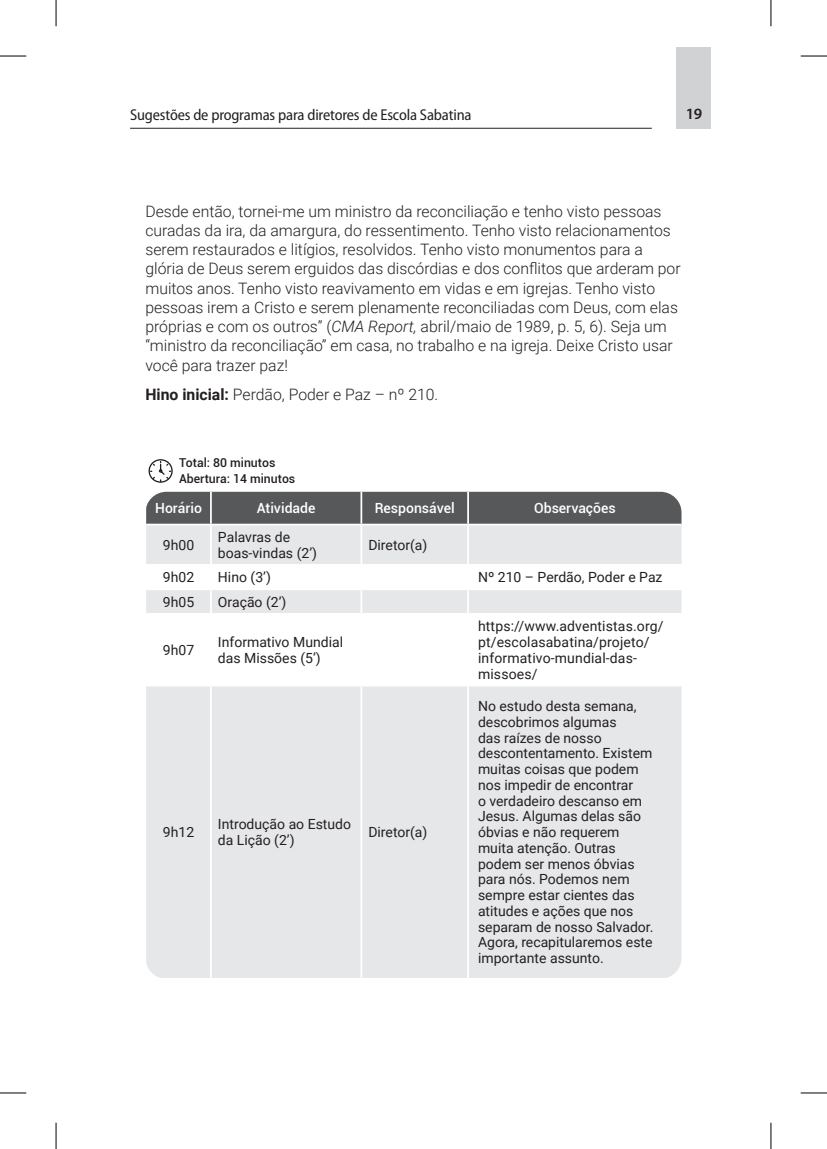
<style>
.page{position:relative;width:827px;height:1149px;background:#fff}
.page>*{position:absolute;margin:0;border:0;box-sizing:border-box;transform-origin:0 0}
.texto1{font:300 15.75px/19.2px "Roboto";color:#231f20}
.t1{font:semi-condensed 15.75px "Myriad Pro";letter-spacing:-.01em;color:#231f20}
.t2{font:600 15.75px "Myriad Pro";color:#231f20}
.t3{font:14px/15.8px "Roboto";color:#231f20}
.t4{font:500 14px "Roboto";color:#fff}
.texto_fora_tabelas{font:500 12.25px "Roboto";color:#231f20}
.s1{font-style:italic}
.s2{font-weight:700}
</style>
<div class="page">
<div style="left:676px;top:47px;width:35px;height:81px;background:#d1d2d4"></div>
<hr style="left:130px;top:128px;width:521px;height:1px;background:#231f20">
<div style="left:146px;top:492px;width:535px;height:32px;background:#57585a"></div>
<div style="left:146px;top:525px;width:535px;height:453px;background:#e6e7e9"></div>
<svg style="left:146px;top:566px;width:535px;height:119px"></svg>
<hr style="left:210px;top:492px;width:2px;height:32px;background:#fff">
<hr style="left:360px;top:492px;width:2px;height:32px;background:#fff">
<hr style="left:467px;top:492px;width:2px;height:32px;background:#fff">
<hr style="left:210px;top:525px;width:2px;height:39px;background:#fff">
<hr style="left:360px;top:525px;width:2px;height:39px;background:#fff">
<hr style="left:467px;top:525px;width:2px;height:39px;background:#fff">
<hr style="left:146px;top:564px;width:65px;height:2px;background:#fff">
<hr style="left:211px;top:564px;width:150px;height:2px;background:#fff">
<hr style="left:210px;top:566px;width:2px;height:22px;background:#fff">
<hr style="left:361px;top:564px;width:107px;height:2px;background:#fff">
<hr style="left:360px;top:566px;width:2px;height:22px;background:#fff">
<hr style="left:468px;top:564px;width:213px;height:2px;background:#fff">
<hr style="left:467px;top:566px;width:2px;height:22px;background:#fff">
<hr style="left:146px;top:588px;width:65px;height:2px;background:#fff">
<hr style="left:211px;top:588px;width:150px;height:2px;background:#fff">
<hr style="left:210px;top:590px;width:2px;height:23px;background:#fff">
<hr style="left:361px;top:588px;width:107px;height:2px;background:#fff">
<hr style="left:360px;top:590px;width:2px;height:23px;background:#fff">
<hr style="left:468px;top:588px;width:213px;height:2px;background:#fff">
<hr style="left:467px;top:590px;width:2px;height:23px;background:#fff">
<hr style="left:146px;top:613px;width:65px;height:2px;background:#fff">
<hr style="left:211px;top:613px;width:150px;height:2px;background:#fff">
<hr style="left:210px;top:615px;width:2px;height:70px;background:#fff">
<hr style="left:361px;top:613px;width:107px;height:2px;background:#fff">
<hr style="left:360px;top:615px;width:2px;height:70px;background:#fff">
<hr style="left:468px;top:613px;width:213px;height:2px;background:#fff">
<hr style="left:467px;top:615px;width:2px;height:70px;background:#fff">
<hr style="left:146px;top:685px;width:65px;height:1px;background:#fff">
<hr style="left:211px;top:685px;width:150px;height:1px;background:#fff">
<hr style="left:210px;top:686px;width:2px;height:292px;background:#fff">
<hr style="left:361px;top:685px;width:107px;height:1px;background:#fff">
<hr style="left:360px;top:686px;width:2px;height:292px;background:#fff">
<hr style="left:468px;top:685px;width:213px;height:1px;background:#fff">
<hr style="left:467px;top:686px;width:2px;height:292px;background:#fff">
<svg style="left:148px;top:459px;width:25px;height:24px"></svg>
<svg style="left:0;top:56px;width:26px;height:1px"></svg>
<svg style="left:800px;top:56px;width:26px;height:1px"></svg>
<svg style="left:0;top:1092px;width:26px;height:1px"></svg>
<svg style="left:800px;top:1092px;width:26px;height:1px"></svg>
<svg style="left:56px;top:0;width:1px;height:26px"></svg>
<svg style="left:56px;top:1123px;width:1px;height:26px"></svg>
<svg style="left:770px;top:0;width:1px;height:26px"></svg>
<svg style="left:770px;top:1123px;width:1px;height:26px"></svg>
<p class="t1" style="left:130px;top:105px;width:343px">Sugestões de programas para diretores de Escola Sabatina</p>
<p class="t2" style="left:685px;top:104px;width:18px">19</p>
<p class="texto1" style="left:145px;top:201px;width:536px">Desde então, tornei-me um ministro da reconciliação e tenho visto pessoas curadas da ira, da amargura, do ressentimento. Tenho visto relacionamentos serem restaurados e litígios, resolvidos. Tenho visto monumentos para a glória de Deus serem erguidos das discórdias e dos conflitos que arderam por muitos anos. Tenho visto reavivamento em vidas e em igrejas. Tenho visto pessoas irem a Cristo e serem plenamente reconciliadas com Deus, com elas próprias e com os outros” (<span class="s1">CMA Report,</span> abril/maio de 1989, p. 5, 6). Seja um “ministro da reconciliação” em casa, no trabalho e na igreja. Deixe Cristo usar você para trazer paz!</p>
<p class="texto1" style="left:145px;top:384px;width:294px"><span class="s2">Hino inicial:</span> Perdão, Poder e Paz – nº 210.</p>
<p class="texto_fora_tabelas" style="left:179px;top:454px;width:98px">Total: 80 minutos</p>
<p class="texto_fora_tabelas" style="left:179px;top:470px;width:118px">Abertura: 14 minutos</p>
<p class="t4" style="left:155px;top:498px;width:48px">Horário</p>
<p class="t4" style="left:257px;top:498px;width:60px">Atividade</p>
<p class="t4" style="left:374px;top:498px;width:82px">Responsável</p>
<p class="t4" style="left:534px;top:498px;width:83px">Observações</p>
<p class="t3" style="left:163px;top:536px;width:33px">9h00</p>
<p class="t3" style="left:218px;top:529px;width:100px">Palavras de boas-vindas (2’)</p>
<p class="t3" style="left:368px;top:536px;width:61px">Diretor(a)</p>
<p class="t3" style="left:163px;top:569px;width:33px">9h02</p>
<p class="t3" style="left:218px;top:569px;width:54px">Hino (3’)</p>
<p class="t3" style="left:478px;top:569px;width:186px">Nº 210 – Perdão, Poder e Paz</p>
<p class="t3" style="left:163px;top:593px;width:33px">9h05</p>
<p class="t3" style="left:218px;top:593px;width:70px">Oração (2’)</p>
<p class="t3" style="left:163px;top:642px;width:33px">9h07</p>
<p class="t3" style="left:218px;top:634px;width:127px">Informativo Mundial das Missões (5’)</p>
<p class="t3" style="left:478px;top:618px;width:187px">https://www.adventistas.org/ pt/escolasabatina/projeto/ informativo-mundial-das&shy;missoes/</p>
<p class="t3" style="left:163px;top:824px;width:33px">9h12</p>
<p class="t3" style="left:218px;top:816px;width:135px">Introdução ao Estudo da Lição (2’)</p>
<p class="t3" style="left:368px;top:824px;width:61px">Diretor(a)</p>
<p class="t3" style="left:478px;top:698px;width:177px">No estudo desta semana, descobrimos algumas<br>das raízes de nosso descontentamento. Existem muitas coisas que podem nos impedir de encontrar<br>o verdadeiro descanso em<br>Jesus. Algumas delas são óbvias e não requerem muita atenção. Outras podem ser menos óbvias para nós. Podemos nem sempre estar cientes das atitudes e ações que nos separam de nosso Salvador.<br>Agora, recapitularemos este importante assunto.</p>
</div>
